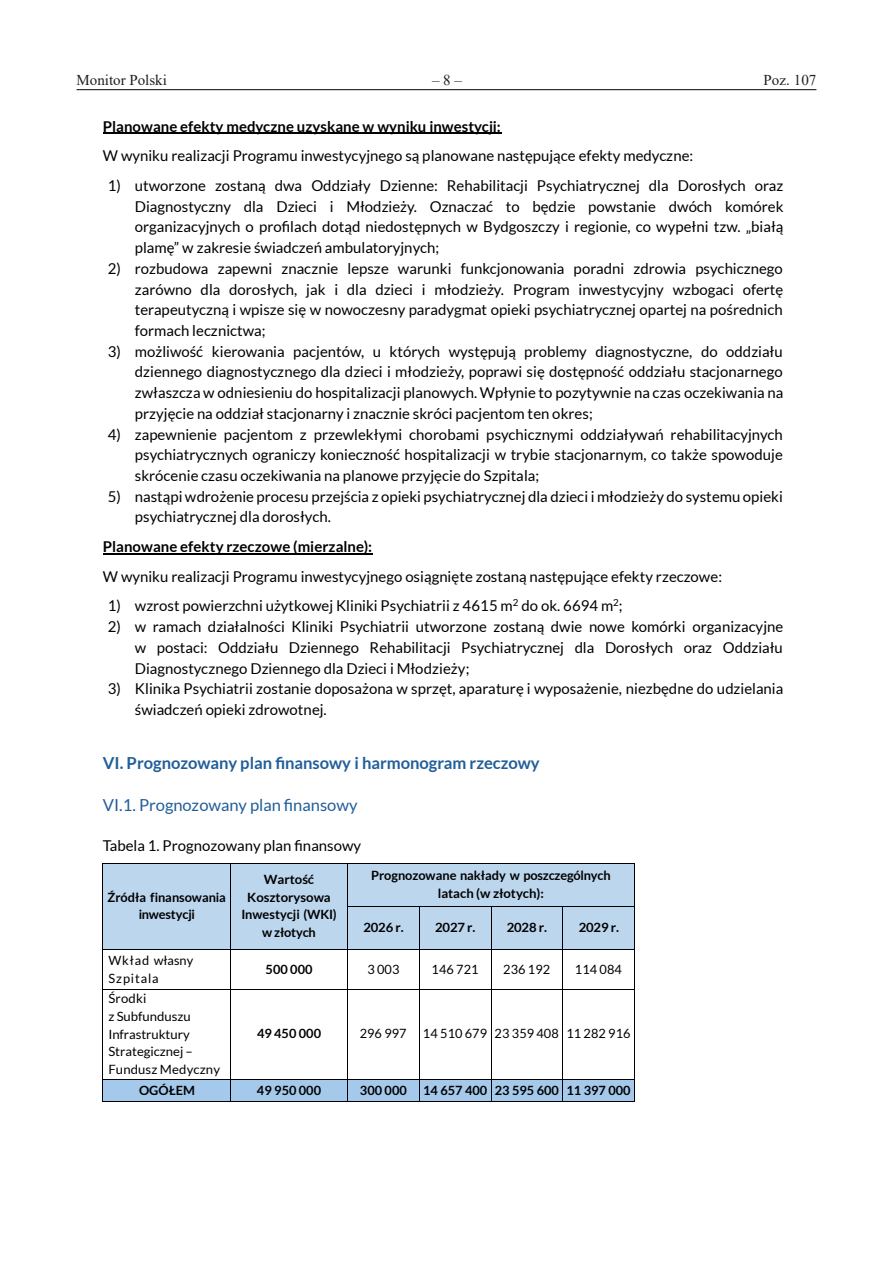
<style>
.page{position:relative;width:893px;height:1263px;background:#fff}
.page>*{position:absolute;margin:0;border:0;box-sizing:border-box;transform-origin:0 0}
.t1{font:700 16.5px "Lato";color:#215e99}
.t2{font:16.5px "Lato";color:#215e99}
.t3{font:15px/20.7px "Lato";color:#000;text-align:justify}
.t4{font:700 15px "Lato";color:#000}
.t5{font:15px "Times New Roman";color:#231f20}
.t6{font:700 12.75px/17.5px "Lato";letter-spacing:-.005em;color:#000;text-align:center}
.t7{font:12.75px/17.7px "Lato";color:#000}
.t8{font:12.75px/17.7px "Lato";letter-spacing:.065em;color:#000}
</style>
<div class="page">
<hr style="left:77px;top:89px;width:739px;height:1px;background:#231f20">
<hr style="left:103px;top:133px;width:398px;height:1px;background:#000">
<hr style="left:103px;top:553px;width:270px;height:1px;background:#000">
<div style="left:103px;top:864px;width:127px;height:85px;background:#bcd6ed"></div>
<div style="left:231px;top:864px;width:116px;height:85px;background:#bcd6ed"></div>
<div style="left:348px;top:864px;width:286px;height:42px;background:#bcd6ed"></div>
<hr style="left:103px;top:863px;width:127px;height:1px;background:#000">
<hr style="left:231px;top:863px;width:116px;height:1px;background:#000">
<hr style="left:348px;top:863px;width:286px;height:1px;background:#000">
<hr style="left:102px;top:864px;width:1px;height:42px;background:#000">
<hr style="left:230px;top:864px;width:1px;height:42px;background:#000">
<hr style="left:347px;top:864px;width:1px;height:42px;background:#000">
<hr style="left:634px;top:864px;width:1px;height:42px;background:#000">
<div style="left:348px;top:907px;width:71px;height:42px;background:#bcd6ed"></div>
<div style="left:420px;top:907px;width:71px;height:42px;background:#bcd6ed"></div>
<div style="left:491px;top:907px;width:71px;height:42px;background:#bcd6ed"></div>
<div style="left:563px;top:907px;width:71px;height:42px;background:#bcd6ed"></div>
<hr style="left:348px;top:906px;width:71px;height:1px;background:#000">
<hr style="left:420px;top:906px;width:71px;height:1px;background:#000">
<hr style="left:491px;top:906px;width:71px;height:1px;background:#000">
<hr style="left:563px;top:906px;width:71px;height:1px;background:#000">
<hr style="left:102px;top:907px;width:1px;height:42px;background:#000">
<hr style="left:230px;top:907px;width:1px;height:42px;background:#000">
<hr style="left:347px;top:907px;width:1px;height:42px;background:#000">
<hr style="left:419px;top:907px;width:1px;height:42px;background:#000">
<hr style="left:491px;top:907px;width:1px;height:42px;background:#000">
<hr style="left:563px;top:907px;width:1px;height:42px;background:#000">
<hr style="left:634px;top:907px;width:1px;height:42px;background:#000">
<hr style="left:103px;top:949px;width:127px;height:1px;background:#000">
<hr style="left:231px;top:949px;width:116px;height:1px;background:#000">
<hr style="left:348px;top:949px;width:71px;height:1px;background:#000">
<hr style="left:420px;top:949px;width:71px;height:1px;background:#000">
<hr style="left:491px;top:949px;width:71px;height:1px;background:#000">
<hr style="left:563px;top:949px;width:71px;height:1px;background:#000">
<hr style="left:102px;top:950px;width:1px;height:39px;background:#000">
<hr style="left:230px;top:950px;width:1px;height:39px;background:#000">
<hr style="left:347px;top:950px;width:1px;height:39px;background:#000">
<hr style="left:419px;top:950px;width:1px;height:39px;background:#000">
<hr style="left:491px;top:950px;width:1px;height:39px;background:#000">
<hr style="left:563px;top:950px;width:1px;height:39px;background:#000">
<hr style="left:634px;top:950px;width:1px;height:39px;background:#000">
<hr style="left:103px;top:989px;width:127px;height:1px;background:#000">
<hr style="left:231px;top:989px;width:116px;height:1px;background:#000">
<hr style="left:348px;top:989px;width:71px;height:1px;background:#000">
<hr style="left:420px;top:989px;width:71px;height:1px;background:#000">
<hr style="left:491px;top:989px;width:71px;height:1px;background:#000">
<hr style="left:563px;top:989px;width:71px;height:1px;background:#000">
<hr style="left:102px;top:990px;width:1px;height:89px;background:#000">
<hr style="left:230px;top:990px;width:1px;height:89px;background:#000">
<hr style="left:347px;top:990px;width:1px;height:89px;background:#000">
<hr style="left:419px;top:990px;width:1px;height:89px;background:#000">
<hr style="left:491px;top:990px;width:1px;height:89px;background:#000">
<hr style="left:563px;top:990px;width:1px;height:89px;background:#000">
<hr style="left:634px;top:990px;width:1px;height:89px;background:#000">
<div style="left:103px;top:1079px;width:127px;height:22px;background:#a5c9eb"></div>
<div style="left:231px;top:1079px;width:116px;height:22px;background:#a5c9eb"></div>
<div style="left:348px;top:1079px;width:71px;height:22px;background:#a5c9eb"></div>
<div style="left:420px;top:1079px;width:71px;height:22px;background:#a5c9eb"></div>
<div style="left:491px;top:1079px;width:71px;height:22px;background:#a5c9eb"></div>
<div style="left:563px;top:1079px;width:71px;height:22px;background:#a5c9eb"></div>
<hr style="left:103px;top:1079px;width:127px;height:1px;background:#000">
<hr style="left:231px;top:1079px;width:116px;height:1px;background:#000">
<hr style="left:348px;top:1079px;width:71px;height:1px;background:#000">
<hr style="left:420px;top:1079px;width:71px;height:1px;background:#000">
<hr style="left:491px;top:1079px;width:71px;height:1px;background:#000">
<hr style="left:563px;top:1079px;width:71px;height:1px;background:#000">
<svg style="left:102px;top:1079px;width:1px;height:23px"></svg>
<hr style="left:103px;top:1101px;width:127px;height:1px;background:#000">
<svg style="left:230px;top:1079px;width:1px;height:23px"></svg>
<hr style="left:231px;top:1101px;width:116px;height:1px;background:#000">
<svg style="left:347px;top:1079px;width:1px;height:23px"></svg>
<hr style="left:348px;top:1101px;width:71px;height:1px;background:#000">
<svg style="left:419px;top:1079px;width:1px;height:23px"></svg>
<hr style="left:420px;top:1101px;width:71px;height:1px;background:#000">
<svg style="left:491px;top:1080px;width:1px;height:21px"></svg>
<hr style="left:491px;top:1101px;width:71px;height:1px;background:#000">
<hr style="left:563px;top:1101px;width:71px;height:1px;background:#000">
<svg style="left:634px;top:1079px;width:1px;height:23px"></svg>
<p class="t5" style="left:77px;top:69px;width:92px">Monitor Polski</p>
<p class="t5" style="left:432px;top:69px;width:31px">– 8 –</p>
<p class="t5" style="left:764px;top:69px;width:54px">Poz. 107</p>
<p class="t4" style="left:103px;top:118px;width:400px">Planowane efekty medyczne uzyskane w wyniku inwestycji:</p>
<p class="t3" style="left:103px;top:145px;width:592px">W wyniku realizacji Programu inwestycyjnego są planowane następujące efekty medyczne:</p>
<p class="t3" style="left:135px;top:175px;width:650px;text-indent:-27px">1) utworzone zostaną dwa Oddziały Dzienne: Rehabilitacji Psychiatrycznej dla Dorosłych oraz Diagnostyczny dla Dzieci i Młodzieży. Oznaczać to będzie powstanie dwóch komórek organizacyjnych o profilach dotąd niedostępnych w Bydgoszczy i regionie, co wypełni tzw. „białą plamę” w zakresie świadczeń ambulatoryjnych;</p>
<p class="t3" style="left:135px;top:258px;width:650px;text-indent:-27px">2) rozbudowa zapewni znacznie lepsze warunki funkcjonowania poradni zdrowia psychicznego zarówno dla dorosłych, jak i dla dzieci i młodzieży. Program inwestycyjny wzbogaci ofertę terapeutyczną i wpisze się w nowoczesny paradygmat opieki psychiatrycznej opartej na pośrednich formach lecznictwa;</p>
<p class="t3" style="left:135px;top:341px;width:650px;text-indent:-27px">3) możliwość kierowania pacjentów, u których występują problemy diagnostyczne, do oddziału dziennego diagnostycznego dla dzieci i młodzieży, poprawi się dostępność oddziału stacjonarnego zwłaszcza w odniesieniu do hospitalizacji planowych. Wpłynie to pozytywnie na czas oczekiwania na przyjęcie na oddział stacjonarny i znacznie skróci pacjentom ten okres;</p>
<p class="t3" style="left:135px;top:424px;width:649px;text-indent:-27px">4) zapewnienie pacjentom z przewlekłymi chorobami psychicznymi oddziaływań rehabilitacyjnych psychiatrycznych ograniczy konieczność hospitalizacji w trybie stacjonarnym, co także spowoduje skrócenie czasu oczekiwania na planowe przyjęcie do Szpitala;</p>
<p class="t3" style="left:135px;top:486px;width:649px;text-indent:-27px">5) nastąpi wdrożenie procesu przejścia z opieki psychiatrycznej dla dzieci i młodzieży do systemu opieki psychiatrycznej dla dorosłych.</p>
<p class="t4" style="left:103px;top:538px;width:271px">Planowane efekty rzeczowe (mierzalne):</p>
<p class="t3" style="left:103px;top:566px;width:621px">W wyniku realizacji Programu inwestycyjnego osiągnięte zostaną następujące efekty rzeczowe:</p>
<p class="t3" style="left:108px;top:596px;width:516px">1) wzrost powierzchni użytkowej Kliniki Psychiatrii z 4615 m<sup>2</sup> do ok. 6694 m<sup>2</sup>;</p>
<p class="t3" style="left:135px;top:616px;width:650px;text-indent:-27px">2) w ramach działalności Kliniki Psychiatrii utworzone zostaną dwie nowe komórki organizacyjne w postaci: Oddziału Dziennego Rehabilitacji Psychiatrycznej dla Dorosłych oraz Oddziału Diagnostycznego Dziennego dla Dzieci i Młodzieży;</p>
<p class="t3" style="left:135px;top:678px;width:650px;text-indent:-27px">3) Klinika Psychiatrii zostanie doposażona w sprzęt, aparaturę i wyposażenie, niezbędne do udzielania świadczeń opieki zdrowotnej.</p>
<p class="t1" style="left:103px;top:753px;width:438px">VI. Prognozowany plan finansowy i harmonogram rzeczowy</p>
<p class="t2" style="left:103px;top:796px;width:256px">VI.1. Prognozowany plan finansowy</p>
<p class="t3" style="left:103px;top:835px;width:260px">Tabela 1. Prognozowany plan finansowy</p>
<p class="t6" style="left:108px;top:888px;width:120px">Źródła finansowania inwestycji</p>
<p class="t6" style="left:241px;top:870px;width:97px">Wartość<br>Kosztorysowa<br>Inwestycji (WKI) w złotych</p>
<p class="t6" style="left:371px;top:866px;width:241px">Prognozowane nakłady w poszczególnych latach (w złotych):</p>
<p class="t6" style="left:363px;top:918px;width:42px">2026 r.</p>
<p class="t6" style="left:435px;top:918px;width:42px">2027 r.</p>
<p class="t6" style="left:507px;top:918px;width:42px">2028 r.</p>
<p class="t6" style="left:579px;top:918px;width:42px">2029 r.</p>
<p class="t8" style="left:108px;top:952px;width:86px">Wkład własny<br>Szpitala</p>
<p class="t6" style="left:266px;top:961px;width:48px">500 000</p>
<p class="t7" style="left:367px;top:961px;width:34px">3 003</p>
<p class="t7" style="left:432px;top:961px;width:48px">146 721</p>
<p class="t7" style="left:503px;top:961px;width:48px">236 192</p>
<p class="t7" style="left:575px;top:961px;width:48px">114 084</p>
<p class="t7" style="left:108px;top:989px;width:113px">Środki<br>z Subfunduszu<br>Infrastruktury<br>Strategicznej –<br>Fundusz Medyczny</p>
<p class="t6" style="left:257px;top:1024px;width:66px">49 450 000</p>
<p class="t7" style="left:360px;top:1025px;width:48px">296 997</p>
<p class="t7" style="left:423px;top:1025px;width:209px">14 510 679 23 359 408 11 282 916</p>
<p class="t6" style="left:139px;top:1081px;width:57px">OGÓŁEM</p>
<p class="t6" style="left:257px;top:1081px;width:66px">49 950 000</p>
<p class="t6" style="left:360px;top:1081px;width:48px">300 000</p>
<p class="t6" style="left:423px;top:1081px;width:209px">14 657 400 23 595 600 11 397 000</p>
</div>
